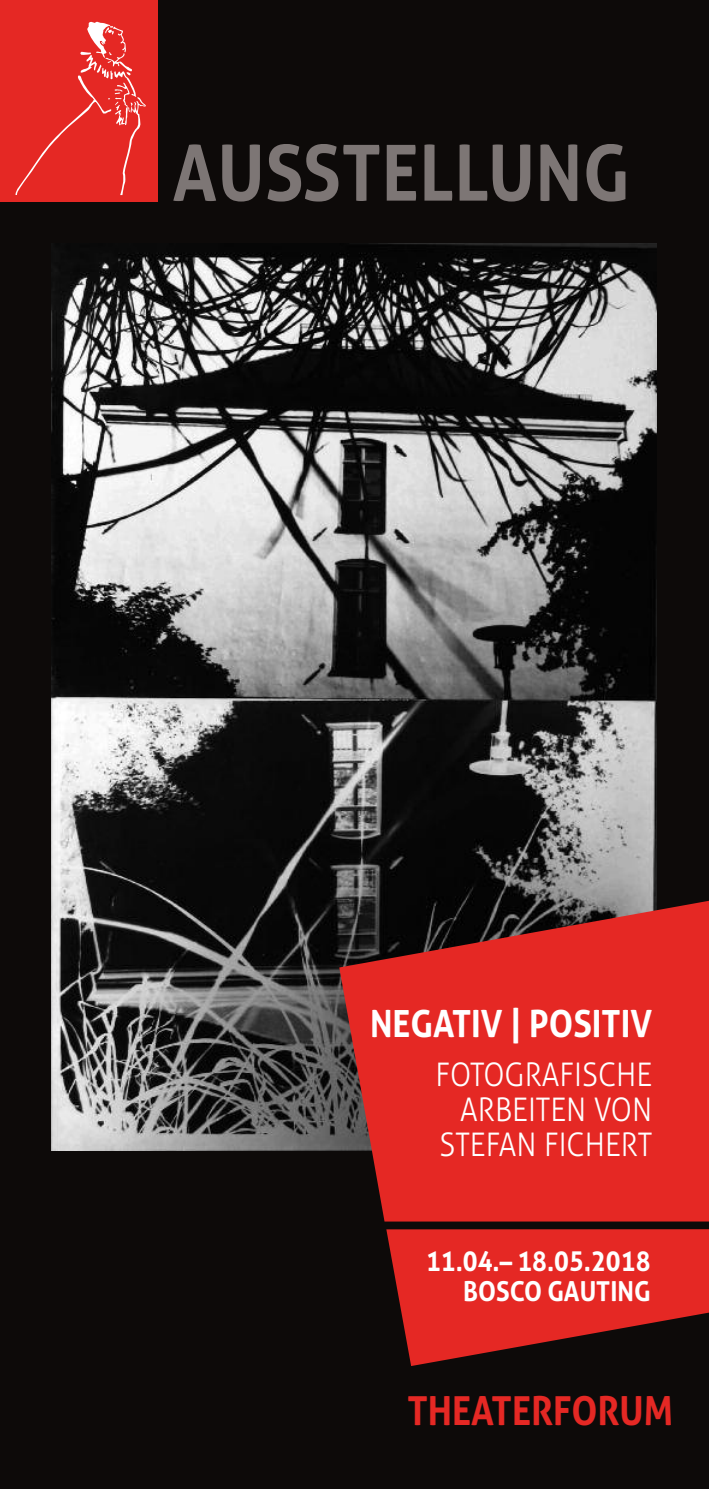
<style>
.page{position:relative;width:709px;height:1489px;background:#fff}
.page>*{position:absolute;margin:0;border:0;box-sizing:border-box;transform-origin:0 0}
.t1{font:700 40px "Aller";color:#e52824;scale:.9 1}
.t2{font:700 37.5px "Aller";color:#fff;scale:.9 1}
.t3{font:300 32.5px/35px "Aller";color:#fff;text-align:right;scale:.9 1}
.t4{font:700 27.5px/30px "Aller";color:#fff;text-align:right;scale:.9 1}
</style>
<div class="page">
<div style="left:0;top:0;width:709px;height:1488px;background:#0d0a09"></div>
<img style="left:51px;top:243px;width:605px;height:907px">
<div style="left:0;top:0;width:158px;height:202px;background:#e52824"></div>
<svg style="left:15px;top:22px;width:131px;height:173px"></svg>
<svg style="left:173px;top:144px;width:206px;height:57px"></svg>
<svg style="left:386px;top:1229px;width:323px;height:136px;fill:#e52824"></svg>
<svg style="left:339px;top:896px;width:370px;height:325px;background:#c32824"></svg>
<p class="t2" style="left:370px;top:1001px;width:315px">NEGATIV | POSITIV</p>
<p class="t3" style="left:435px;top:1057px;width:242px">FOTOGRAFISCHE<br>ARBEITEN VON<br>STEFAN FICHERT</p>
<p class="t4" style="left:426px;top:1245px;width:251px">11.04.– 18.05.2018<br>BOSCO GAUTING</p>
<p class="t1" style="left:407px;top:1386px;width:297px">THEATERFORUM</p>
</div>
